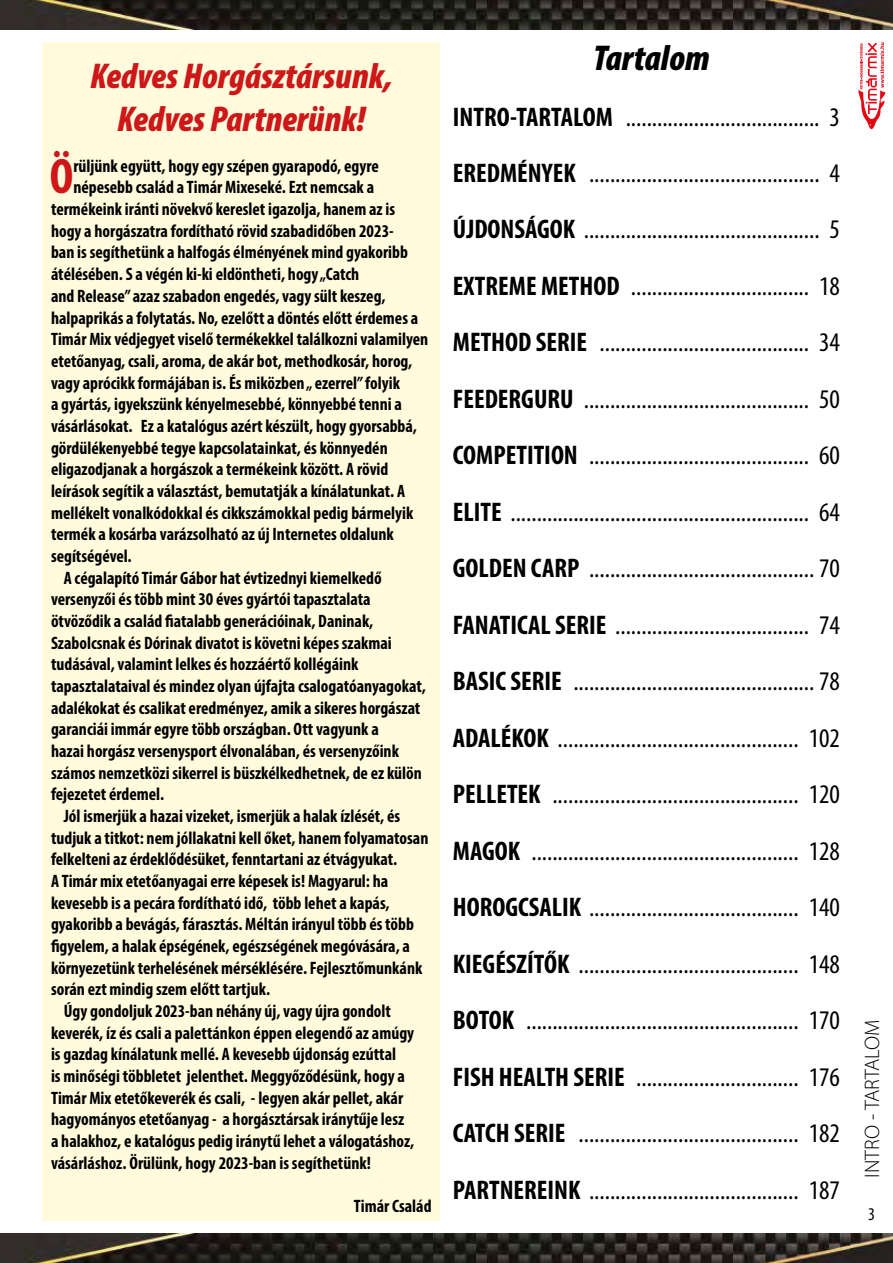
<style>
.page{position:relative;width:893px;height:1263px;background:#fff}
.page>*{position:absolute;margin:0;border:0;box-sizing:border-box;transform-origin:0 0}
.t1{font:700 condensed 50.1px "Myriad Pro";color:#cd1719}
.t2{font:italic 900 condensed 36px/43.2px "Myriad Pro";color:#cd1719;text-align:center}
.t3{font:italic 900 condensed 36px "Myriad Pro";color:#000}
.t4{font:condensed 27px/56.6px "Myriad Pro";color:#000;text-align:justify}
.t5{font:300 21px "Myriad Pro";color:#000}
.t6{font:700 condensed 18px "Myriad Pro";color:#000}
.t7{font:condensed 18px "Myriad Pro";color:#000}
.s1{font-weight:700}
</style>
<div class="page">
<svg style="left:858px;top:43px;width:28px;height:86px"></svg>
<img style="left:0;top:0;width:893px;height:30px">
<img style="left:0;top:1233px;width:893px;height:30px">
<div style="left:43px;top:150px;width:397px;height:1070px;background:#fffbdc"></div>
<div style="left:43px;top:43px;width:397px;height:107px;background:#fffbdc"></div>
<h2 class="t2" style="left:90px;top:53px;width:304px">Kedves Horgásztársunk,<br>Kedves Partnerünk!</h2>
<h1 class="t1" style="left:50px;top:145px;width:25px">Ö</h1>
<p class="t6" style="left:73px;top:155px;width:307px">rüljünk együtt, hogy egy szépen gyarapodó, egyre</p>
<p class="t6" style="left:73px;top:176px;width:302px">népesebb család a Timár Mixeseké. Ezt nemcsak a</p>
<p class="t6" style="left:51px;top:198px;width:346px">termékeink iránti növekvő kereslet igazolja, hanem az is</p>
<p class="t6" style="left:51px;top:220px;width:344px">hogy a horgászatra fordítható rövid szabadidőben 2023-</p>
<p class="t6" style="left:51px;top:241px;width:358px">ban is segíthetünk a halfogás élményének mind gyakoribb</p>
<p class="t6" style="left:51px;top:263px;width:310px">átélésében. S a végén ki-ki eldöntheti, hogy „Catch</p>
<p class="t6" style="left:51px;top:285px;width:336px">and Release” azaz szabadon engedés, vagy sült keszeg,</p>
<p class="t6" style="left:51px;top:306px;width:369px">halpaprikás a folytatás. No, ezelőtt a döntés előtt érdemes a</p>
<p class="t6" style="left:51px;top:328px;width:379px">Timár Mix védjegyet viselő termékekkel találkozni valamilyen</p>
<p class="t6" style="left:51px;top:350px;width:363px">etetőanyag, csali, aroma, de akár bot, methodkosár, horog,</p>
<p class="t6" style="left:51px;top:371px;width:350px">vagy aprócikk formájában is. És miközben „ ezerrel” folyik</p>
<p class="t6" style="left:51px;top:393px;width:352px">a gyártás, igyekszünk kényelmesebbé, könnyebbé tenni a</p>
<p class="t6" style="left:51px;top:415px;width:368px">vásárlásokat. Ez a katalógus azért készült, hogy gyorsabbá,</p>
<p class="t6" style="left:51px;top:436px;width:338px">gördülékenyebbé tegye kapcsolatainkat, és könnyedén</p>
<p class="t6" style="left:51px;top:458px;width:339px">eligazodjanak a horgászok a termékeink között. A rövid</p>
<p class="t6" style="left:51px;top:480px;width:356px">leírások segítik a választást, bemutatják a kínálatunkat. A</p>
<p class="t6" style="left:51px;top:501px;width:364px">mellékelt vonalkódokkal és cikkszámokkal pedig bármelyik</p>
<p class="t6" style="left:51px;top:523px;width:344px">termék a kosárba varázsolható az új Internetes oldalunk</p>
<p class="t6" style="left:51px;top:545px;width:82px">segítségével.</p>
<p class="t6" style="left:64px;top:566px;width:319px">A cégalapító Timár Gábor hat évtizednyi kiemelkedő</p>
<p class="t6" style="left:51px;top:588px;width:321px">versenyzői és több mint 30 éves gyártói tapasztalata</p>
<p class="t6" style="left:51px;top:610px;width:324px">ötvöződik a család fiatalabb generációinak, Daninak,</p>
<p class="t6" style="left:51px;top:631px;width:342px">Szabolcsnak és Dórinak divatot is követni képes szakmai</p>
<p class="t6" style="left:51px;top:653px;width:309px">tudásával, valamint lelkes és hozzáértő kollégáink</p>
<p class="t6" style="left:51px;top:675px;width:376px">tapasztalataival és mindez olyan újfajta csalogatóanyagokat,</p>
<p class="t6" style="left:51px;top:696px;width:371px">adalékokat és csalikat eredményez, amik a sikeres horgászat</p>
<p class="t6" style="left:51px;top:718px;width:329px">garanciái immár egyre több országban. Ott vagyunk a</p>
<p class="t6" style="left:51px;top:740px;width:349px">hazai horgász versenysport élvonalában, és versenyzőink</p>
<p class="t6" style="left:51px;top:761px;width:372px">számos nemzetközi sikerrel is büszkélkedhetnek, de ez külön</p>
<p class="t6" style="left:51px;top:783px;width:115px">fejezetet érdemel.</p>
<p class="t6" style="left:64px;top:805px;width:338px">Jól ismerjük a hazai vizeket, ismerjük a halak ízlését, és</p>
<p class="t6" style="left:51px;top:826px;width:379px">tudjuk a titkot: nem jóllakatni kell őket, hanem folyamatosan</p>
<p class="t6" style="left:51px;top:848px;width:348px">felkelteni az érdeklődésüket, fenntartani az étvágyukat.</p>
<p class="t6" style="left:51px;top:870px;width:339px">A Timár mix etetőanyagai erre képesek is! Magyarul: ha</p>
<p class="t6" style="left:51px;top:891px;width:340px">kevesebb is a pecára fordítható idő, több lehet a kapás,</p>
<p class="t6" style="left:51px;top:913px;width:364px">gyakoribb a bevágás, fárasztás. Méltán irányul több és több</p>
<p class="t6" style="left:51px;top:935px;width:361px">figyelem, a halak épségének, egészségének megóvására, a</p>
<p class="t6" style="left:51px;top:956px;width:373px">környezetünk terhelésének mérséklésére. Fejlesztőmunkánk</p>
<p class="t6" style="left:51px;top:978px;width:221px">során ezt mindig szem előtt tartjuk.</p>
<p class="t6" style="left:64px;top:1000px;width:329px">Úgy gondoljuk 2023-ban néhány új, vagy újra gondolt</p>
<p class="t6" style="left:51px;top:1021px;width:365px">keverék, íz és csali a palettánkon éppen elegendő az amúgy</p>
<p class="t6" style="left:51px;top:1043px;width:347px">is gazdag kínálatunk mellé. A kevesebb újdonság ezúttal</p>
<p class="t6" style="left:51px;top:1065px;width:355px">is minőségi többletet jelenthet. Meggyőződésünk, hogy a</p>
<p class="t6" style="left:51px;top:1086px;width:354px">Timár Mix etetőkeverék és csali, - legyen akár pellet, akár</p>
<p class="t6" style="left:51px;top:1108px;width:355px">hagyományos etetőanyag - a horgásztársak iránytűje lesz</p>
<p class="t6" style="left:51px;top:1130px;width:365px">a halakhoz, e katalógus pedig iránytű lehet a válogatáshoz,</p>
<p class="t6" style="left:51px;top:1151px;width:321px">vásárláshoz. Örülünk, hogy 2023-ban is segíthetünk!</p>
<p class="t6" style="left:354px;top:1195px;width:79px">Timár Család</p>
<h2 class="t3" style="left:594px;top:35px;width:118px">Tartalom</h2>
<p class="t4" style="left:453px;top:88px;width:389px"><span class="s1">INTRO-TARTALOM</span> ..................................... 3<br><span class="s1">EREDMÉNYEK</span> ............................................ 4<br><span class="s1">ÚJDONSÁGOK</span> ............................................. 5<br><span class="s1">EXTREME METHOD</span> .................................. 18<br><span class="s1">METHOD SERIE</span> ........................................ 34<br><span class="s1">FEEDERGURU</span> ........................................... 50<br><span class="s1">COMPETITION</span> .......................................... 60<br><span class="s1">ELITE</span> ......................................................... 64<br><span class="s1">GOLDEN CARP</span> ........................................... 70<br><span class="s1">FANATICAL SERIE</span> ..................................... 74<br><span class="s1">BASIC SERIE</span> .............................................. 78<br><span class="s1">ADALÉKOK</span> .............................................. 102<br><span class="s1">PELLETEK</span> ............................................... 120<br><span class="s1">MAGOK</span> ................................................... 128<br><span class="s1">HOROGCSALIK</span> ........................................ 140<br><span class="s1">KIEGÉSZÍTŐK</span> .......................................... 148<br><span class="s1">BOTOK</span> .................................................... 170<br><span class="s1">FISH HEALTH SERIE</span> ............................... 176<br><span class="s1">CATCH SERIE</span> .......................................... 182<br><span class="s1">PARTNEREINK</span> ........................................ 187</p>
<p class="t5" style="left:859px;top:1177px;width:159px;rotate:-90deg">INTRO - TARTALOM</p>
<p class="t7" style="left:868px;top:1203px;width:8px">3</p>
</div>
